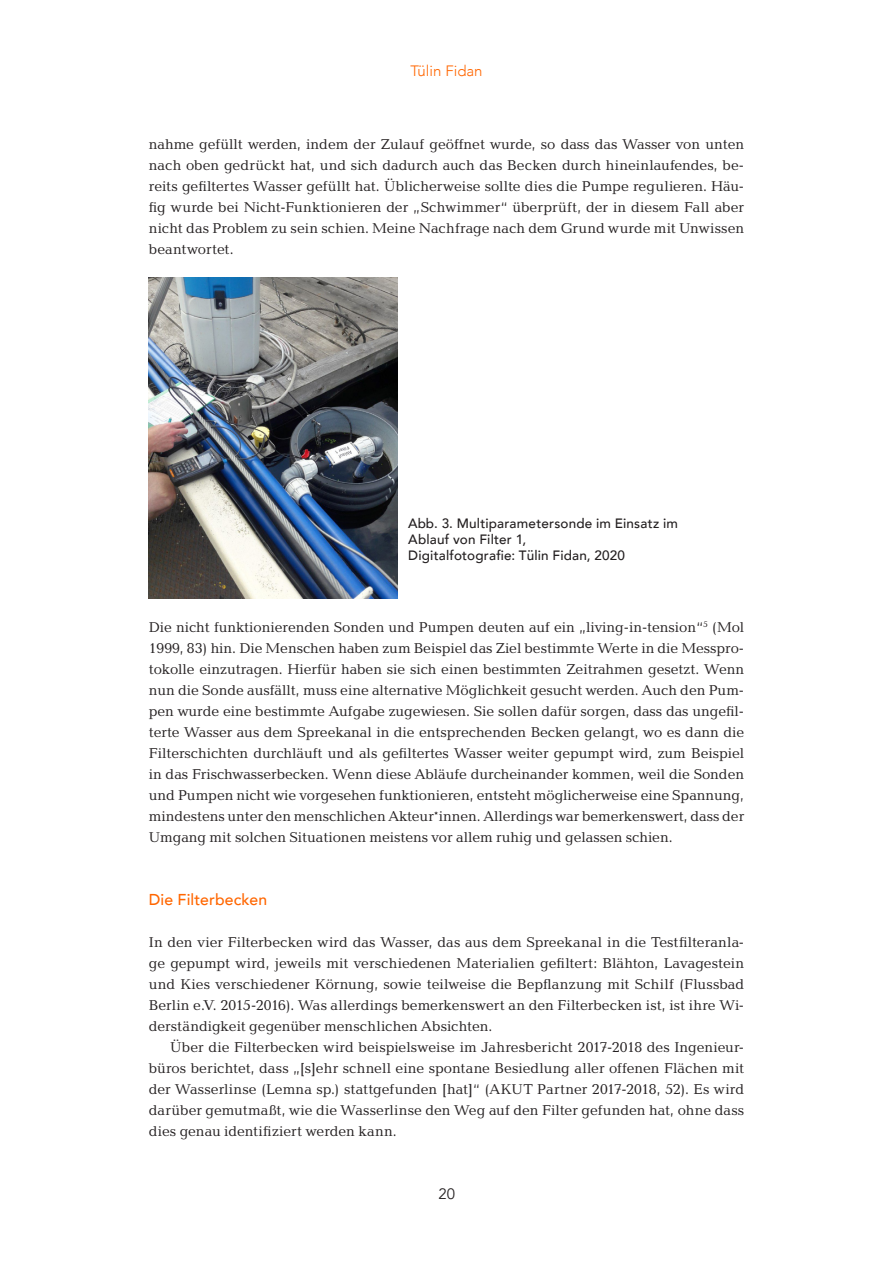
<style>
.page{position:relative;width:893px;height:1263px;background:#fff}
.page>*{position:absolute;margin:0;border:0;box-sizing:border-box;transform-origin:0 0}
.ZW{font:500 15.75px "Avenir";letter-spacing:.005em;color:#f60}
.Kopfzeile{font:300 15px "Avenir";color:#f60}
.ZW-2{font:15px "Avenir";color:#231f20}
._1__Absatz{font:14.7px/21px "Baltica";color:#231f20;text-align:justify}
.Fließtext{font:14.7px/21px "Baltica";color:#231f20;text-align:justify}
.BU{font:500 13.5px/16.2px "Avenir";letter-spacing:.015em;color:#231f20}
</style>
<div class="page">
<img style="left:149px;top:277px;width:249px;height:321px">
<p class="Kopfzeile" style="left:410px;top:62px;width:74px">Tülin Fidan</p>
<p class="Fließtext" style="left:149px;top:134px;width:597px">nahme gefüllt werden, indem der Zulauf geöffnet wurde, so dass das Wasser von unten nach oben gedrückt hat, und sich dadurch auch das Becken durch hineinlaufendes, be&shy;reits gefiltertes Wasser gefüllt hat. Üblicherweise sollte dies die Pumpe regulieren. Häu&shy;fig wurde bei Nicht-Funktionieren der „Schwimmer“ überprüft, der in diesem Fall aber nicht das Problem zu sein schien. Meine Nachfrage nach dem Grund wurde mit Unwissen beantwortet.</p>
<p class="BU" style="left:408px;top:514px;width:271px">Abb. 3. Multiparametersonde im Einsatz im<br>Ablauf von Filter 1,<br>Digitalfotografie: Tülin Fidan, 2020</p>
<p class="_1__Absatz" style="left:149px;top:617px;width:597px">Die nicht funktionierenden Sonden und Pumpen deuten auf ein „living-in-tension“<sup>5</sup> (Mol 1999, 83) hin. Die Menschen haben zum Beispiel das Ziel bestimmte Werte in die Messpro&shy;tokolle einzutragen. Hierfür haben sie sich einen bestimmten Zeitrahmen gesetzt. Wenn nun die Sonde ausfällt, muss eine alternative Möglichkeit gesucht werden. Auch den Pum&shy;pen wurde eine bestimmte Aufgabe zugewiesen. Sie sollen dafür sorgen, dass das ungefil&shy;terte Wasser aus dem Spreekanal in die entsprechenden Becken gelangt, wo es dann die Filterschichten durchläuft und als gefiltertes Wasser weiter gepumpt wird, zum Beispiel in das Frischwasserbecken. Wenn diese Abläufe durcheinander kommen, weil die Sonden und Pumpen nicht wie vorgesehen funktionieren, entsteht möglicherweise eine Spannung, mindestens unter den menschlichen Akteur*innen. Allerdings war bemerkenswert, dass der Umgang mit solchen Situationen meistens vor allem ruhig und gelassen schien.</p>
<p class="ZW" style="left:149px;top:885px;width:120px">Die Filterbecken</p>
<p class="_1__Absatz" style="left:149px;top:932px;width:597px">In den vier Filterbecken wird das Wasser, das aus dem Spreekanal in die Testfilteranla&shy;ge gepumpt wird, jeweils mit verschiedenen Materialien gefiltert: Blähton, Lavagestein und Kies verschiedener Körnung, sowie teilweise die Bepflanzung mit Schilf (Flussbad Berlin e.V. 2015-2016). Was allerdings bemerkenswert an den Filterbecken ist, ist ihre Wi&shy;derständigkeit gegenüber menschlichen Absichten.</p>
<p class="Fließtext" style="left:149px;top:1037px;width:597px;text-indent:21px">Über die Filterbecken wird beispielsweise im Jahresbericht 2017-2018 des Ingenieur&shy;büros berichtet, dass „[s]ehr schnell eine spontane Besiedlung aller offenen Flächen mit der Wasserlinse (Lemna sp.) stattgefunden [hat]“ (AKUT Partner 2017-2018, 52). Es wird darüber gemutmaßt, wie die Wasserlinse den Weg auf den Filter gefunden hat, ohne dass dies genau identifiziert werden kann.</p>
<p class="ZW-2" style="left:438px;top:1184px;width:18px">20</p>
</div>
